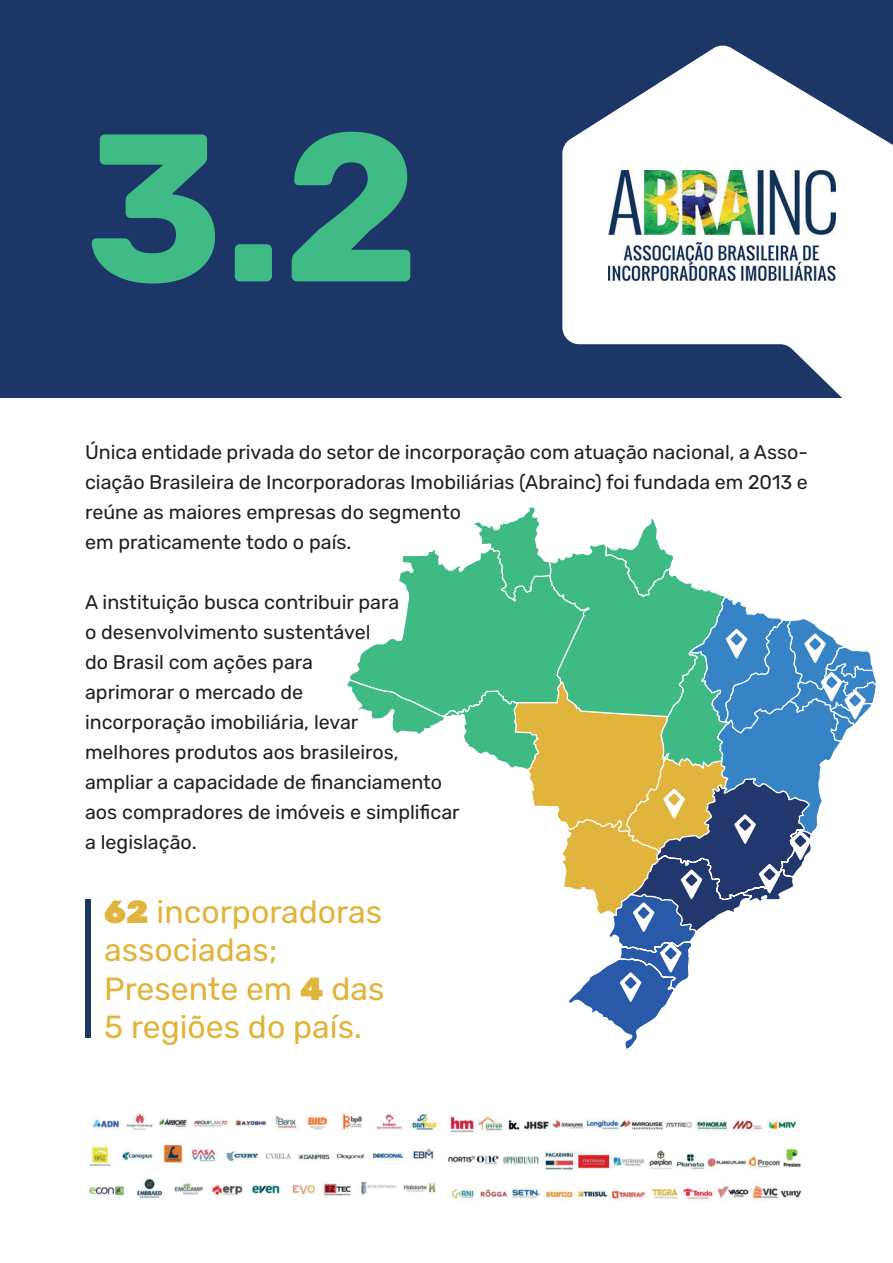
<style>
.page{position:relative;width:893px;height:1263px;background:#fff}
.page>*{position:absolute;margin:0;border:0;box-sizing:border-box;transform-origin:0 0}
.t1{font:700 210px "Rubik";color:#40bb86}
.t2{font:31.95px/38.4px "Rubik";color:#e1b43d}
.t3{font:19.65px/30px "Rubik";color:#231f20}
.s1{font-weight:900}
</style>
<div class="page">
<div style="left:85px;top:899px;width:6px;height:139px;background:#1b3667"></div>
<div style="left:0;top:0;width:893px;height:397px;background:#1c3668"></div>
<svg style="left:562px;top:45px;width:331px;height:353px;fill:#fff"></svg>
<img style="left:88px;top:1113px;width:352px;height:86px">
<img style="left:448px;top:1116px;width:354px;height:85px">
<img style="left:608px;top:170px;width:227px;height:111px">
<svg style="left:347px;top:507px;width:529px;height:542px"></svg>
<h1 class="t1" style="left:85px;top:91px;width:336px">3.2</h1>
<p class="t3" style="left:85px;top:437px;width:724px">Única entidade privada do setor de incorporação com atuação nacional, a Asso&shy;ciação Brasileira de Incorporadoras Imobiliárias (Abrainc) foi fundada em 2013 e reúne as maiores empresas do segmento<br>em praticamente todo o país.</p>
<p class="t3" style="left:85px;top:587px;width:376px">A instituição busca contribuir para<br>o desenvolvimento sustentável<br>do Brasil com ações para<br>aprimorar o mercado de<br>incorporação imobiliária, levar<br>melhores produtos aos brasileiros, ampliar a capacidade de financiamento aos compradores de imóveis e simplificar a legislação.</p>
<h2 class="t2" style="left:104px;top:893px;width:282px"><span class="s1">62</span> incorporadoras associadas;<br>Presente em <span class="s1">4</span> das<br>5 regiões do país.</h2>
</div>
